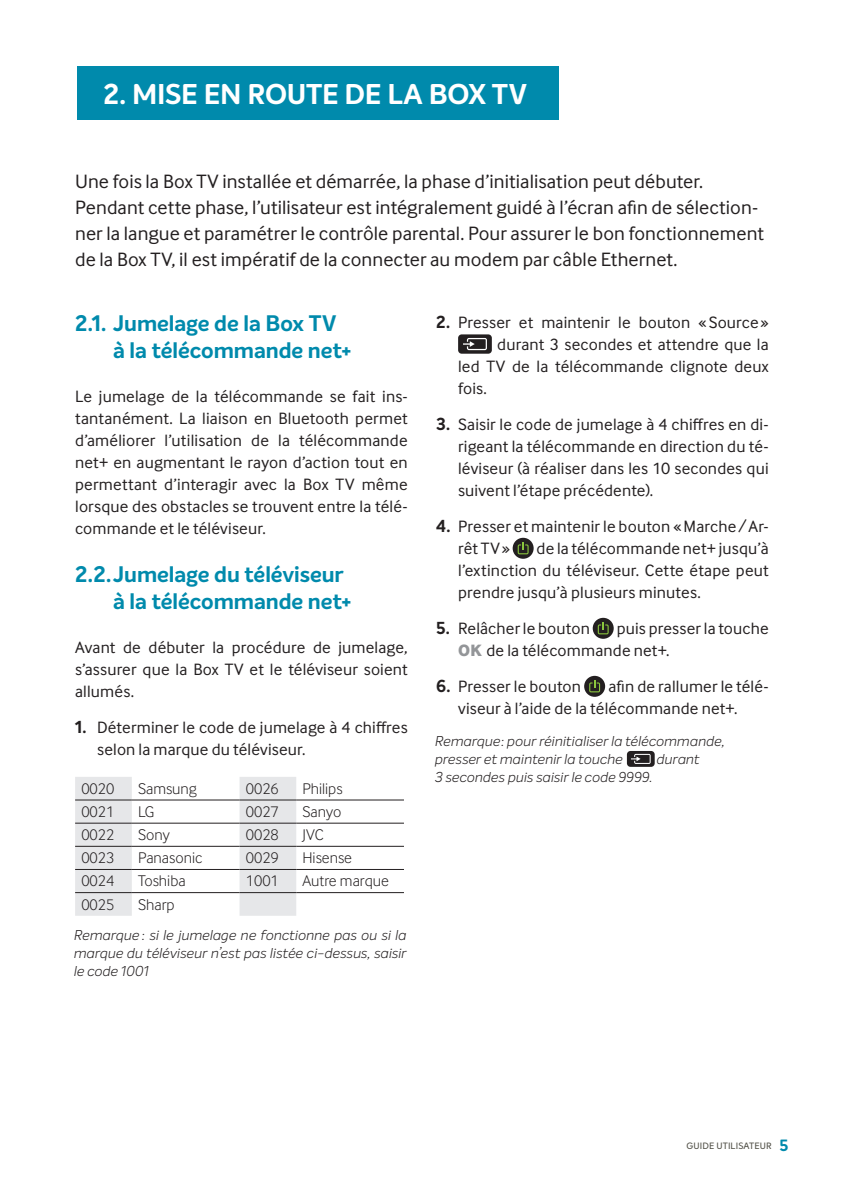
<style>
.page{position:relative;width:842px;height:1191px;background:#fff}
.page>*{position:absolute;margin:0;border:0;box-sizing:border-box;transform-origin:0 0}
.t1{font:700 28px "Intelo";letter-spacing:-.01em;color:#fff}
.t2{font:700 22px "Intelo Alt";letter-spacing:-.005em;color:#008aac}
.t3{font:20px/26px "Inter Face";letter-spacing:.005em;color:#231f20}
.t4{font:17px/22px "Inter Face";letter-spacing:.01em;color:#231f20;text-align:justify}
.t5{font:300 16px "Inter Face";color:#231f20}
.t6{font:italic 300 14px/18px "Intelo Alt";letter-spacing:.01em;color:#231f20;text-align:justify}
.t7{font:500 9px "Intelo Alt";letter-spacing:.015em;color:#535249}
.s1{font-family:"Intelo Alt";font-weight:700}
.s2{font-weight:800;color:#939598}
.s3{font-family:"Intelo";font-weight:700;font-size:16px;color:#008aac}
</style>
<div class="page">
<div style="left:77px;top:66px;width:481px;height:54px;background:#008aac"></div>
<svg style="left:75px;top:777px;width:221px;height:138px"></svg>
<hr style="left:75px;top:799px;width:57px;height:1px;background:#231f20">
<hr style="left:132px;top:799px;width:108px;height:1px;background:#231f20">
<hr style="left:240px;top:799px;width:56px;height:1px;background:#231f20">
<hr style="left:296px;top:799px;width:108px;height:1px;background:#231f20">
<hr style="left:75px;top:823px;width:57px;height:1px;background:#231f20">
<hr style="left:132px;top:823px;width:108px;height:1px;background:#231f20">
<hr style="left:240px;top:823px;width:56px;height:1px;background:#231f20">
<hr style="left:296px;top:823px;width:108px;height:1px;background:#231f20">
<hr style="left:75px;top:846px;width:57px;height:1px;background:#231f20">
<hr style="left:132px;top:846px;width:108px;height:1px;background:#231f20">
<hr style="left:240px;top:846px;width:56px;height:1px;background:#231f20">
<hr style="left:296px;top:846px;width:108px;height:1px;background:#231f20">
<hr style="left:75px;top:869px;width:57px;height:1px;background:#231f20">
<hr style="left:132px;top:869px;width:108px;height:1px;background:#231f20">
<hr style="left:240px;top:869px;width:56px;height:1px;background:#231f20">
<hr style="left:296px;top:869px;width:108px;height:1px;background:#231f20">
<hr style="left:75px;top:892px;width:57px;height:1px;background:#231f20">
<hr style="left:132px;top:892px;width:108px;height:1px;background:#231f20">
<hr style="left:240px;top:892px;width:56px;height:1px;background:#231f20">
<hr style="left:296px;top:892px;width:108px;height:1px;background:#231f20">
<div style="left:458px;top:334px;width:34px;height:20px;background:#231f20;border-radius:4px"></div>
<svg style="left:463px;top:338px;width:24px;height:12px"></svg>
<svg style="left:513px;top:538px;width:21px;height:21px"></svg>
<svg style="left:518px;top:542px;width:11px;height:12px"></svg>
<svg style="left:593px;top:618px;width:21px;height:21px"></svg>
<svg style="left:598px;top:622px;width:11px;height:12px"></svg>
<svg style="left:584px;top:676px;width:21px;height:21px"></svg>
<svg style="left:589px;top:680px;width:11px;height:12px"></svg>
<div style="left:627px;top:751px;width:28px;height:16px;background:#231f20;border-radius:4px"></div>
<svg style="left:631px;top:754px;width:20px;height:10px"></svg>
<p class="t1" style="left:103px;top:76px;width:425px">2. MISE EN ROUTE DE LA BOX TV</p>
<p class="t3" style="left:75px;top:168px;width:629px">Une fois la Box TV installée et démarrée, la phase d’initialisation peut débuter.</p>
<p class="t3" style="left:75px;top:194px;width:690px">Pendant cette phase, l’utilisateur est intégralement guidé à l’écran afin de sélection&shy;ner la langue et paramétrer le contrôle parental. Pour assurer le bon fonctionnement de la Box TV, il est impératif de la connecter au modem par câble Ethernet.</p>
<p class="t2" style="left:75px;top:310px;width:263px">2.1. Jumelage de la Box TV</p>
<p class="t2" style="left:113px;top:336px;width:240px">à la télécommande net+</p>
<p class="t4" style="left:75px;top:385px;width:334px">Le jumelage de la télécommande se fait ins&shy;tantanément. La liaison en Bluetooth permet d’améliorer l’utilisation de la télécommande net+ en augmentant le rayon d’action tout en permettant d’interagir avec la Box TV même lorsque des obstacles se trouvent entre la télé&shy;commande et le téléviseur.</p>
<p class="t2" style="left:75px;top:560px;width:270px">2.2.Jumelage du téléviseur</p>
<p class="t2" style="left:113px;top:587px;width:240px">à la télécommande net+</p>
<p class="t4" style="left:75px;top:636px;width:334px">Avant de débuter la procédure de jumelage, s’assurer que la Box TV et le téléviseur soient allumés.</p>
<p class="t4" style="left:97px;top:716px;width:312px;text-indent:-22px"><span class="s1">1.</span> Déterminer le code de jumelage à 4 chiffres selon la marque du téléviseur.</p>
<p class="t5" style="left:81px;top:779px;width:35px">0020</p>
<p class="t5" style="left:138px;top:779px;width:60px">Samsung</p>
<p class="t5" style="left:246px;top:779px;width:35px">0026</p>
<p class="t5" style="left:302px;top:779px;width:42px">Philips</p>
<p class="t5" style="left:81px;top:802px;width:35px">0021</p>
<p class="t5" style="left:138px;top:802px;width:18px">LG</p>
<p class="t5" style="left:246px;top:802px;width:35px">0027</p>
<p class="t5" style="left:302px;top:802px;width:40px">Sanyo</p>
<p class="t5" style="left:81px;top:825px;width:35px">0022</p>
<p class="t5" style="left:138px;top:825px;width:33px">Sony</p>
<p class="t5" style="left:246px;top:825px;width:35px">0028</p>
<p class="t5" style="left:302px;top:825px;width:23px">JVC</p>
<p class="t5" style="left:81px;top:849px;width:35px">0023</p>
<p class="t5" style="left:138px;top:849px;width:66px">Panasonic</p>
<p class="t5" style="left:246px;top:849px;width:35px">0029</p>
<p class="t5" style="left:302px;top:849px;width:51px">Hisense</p>
<p class="t5" style="left:81px;top:872px;width:35px">0024</p>
<p class="t5" style="left:138px;top:872px;width:49px">Toshiba</p>
<p class="t5" style="left:246px;top:872px;width:35px">1001</p>
<p class="t5" style="left:302px;top:872px;width:88px">Autre marque</p>
<p class="t5" style="left:81px;top:895px;width:35px">0025</p>
<p class="t5" style="left:138px;top:895px;width:38px">Sharp</p>
<p class="t6" style="left:75px;top:926px;width:334px">Remarque : si le jumelage ne fonctionne pas ou si la marque du téléviseur n’est pas listée ci-dessus, saisir le code 1001</p>
<p class="t4" style="left:436px;top:311px;width:334px"><span class="s1">2.</span> Presser et maintenir le bouton «Source»</p>
<p class="t4" style="left:497px;top:333px;width:273px">durant 3 secondes et attendre que la</p>
<p class="t4" style="left:458px;top:355px;width:312px">led TV de la télécommande clignote deux</p>
<p class="t4" style="left:458px;top:377px;width:30px">fois.</p>
<p class="t4" style="left:458px;top:413px;width:312px;text-indent:-22px"><span class="s1">3.</span> Saisir le code de jumelage à 4 chiffres en di&shy;rigeant la télécommande en direction du té&shy;léviseur (à réaliser dans les 10 secondes qui suivent l’étape précédente).</p>
<p class="t4" style="left:458px;top:515px;width:312px;text-indent:-22px"><span class="s1">4.</span> Presser et maintenir le bouton «Marche/Ar&shy;rêt TV»</p>
<p class="t4" style="left:458px;top:537px;width:312px;text-indent:78px">de la télécommande net+ jusqu’à l’extinction du téléviseur. Cette étape peut prendre jusqu’à plusieurs minutes.</p>
<p class="t4" style="left:436px;top:617px;width:155px"><span class="s1">5.</span> Relâcher le bouton</p>
<p class="t4" style="left:458px;top:617px;width:312px;text-indent:159px">puis presser la touche<br><span class="s2">OK</span> de la télécommande net+.</p>
<p class="t4" style="left:436px;top:675px;width:146px"><span class="s1">6.</span> Presser le bouton</p>
<p class="t4" style="left:458px;top:675px;width:312px;text-indent:150px">afin de rallumer le télé&shy;viseur à l’aide de la télécommande net+.</p>
<p class="t6" style="left:436px;top:732px;width:291px">Remarque : pour réinitialiser la télécommande,</p>
<p class="t6" style="left:436px;top:750px;width:189px">presser et maintenir la touche</p>
<p class="t6" style="left:658px;top:750px;width:44px">durant</p>
<p class="t6" style="left:436px;top:768px;width:219px">3 secondes puis saisir le code 9999.</p>
<p class="t7" style="left:687px;top:1140px;width:103px">GUIDE UTILISATEUR <span class="s3">5</span></p>
</div>
